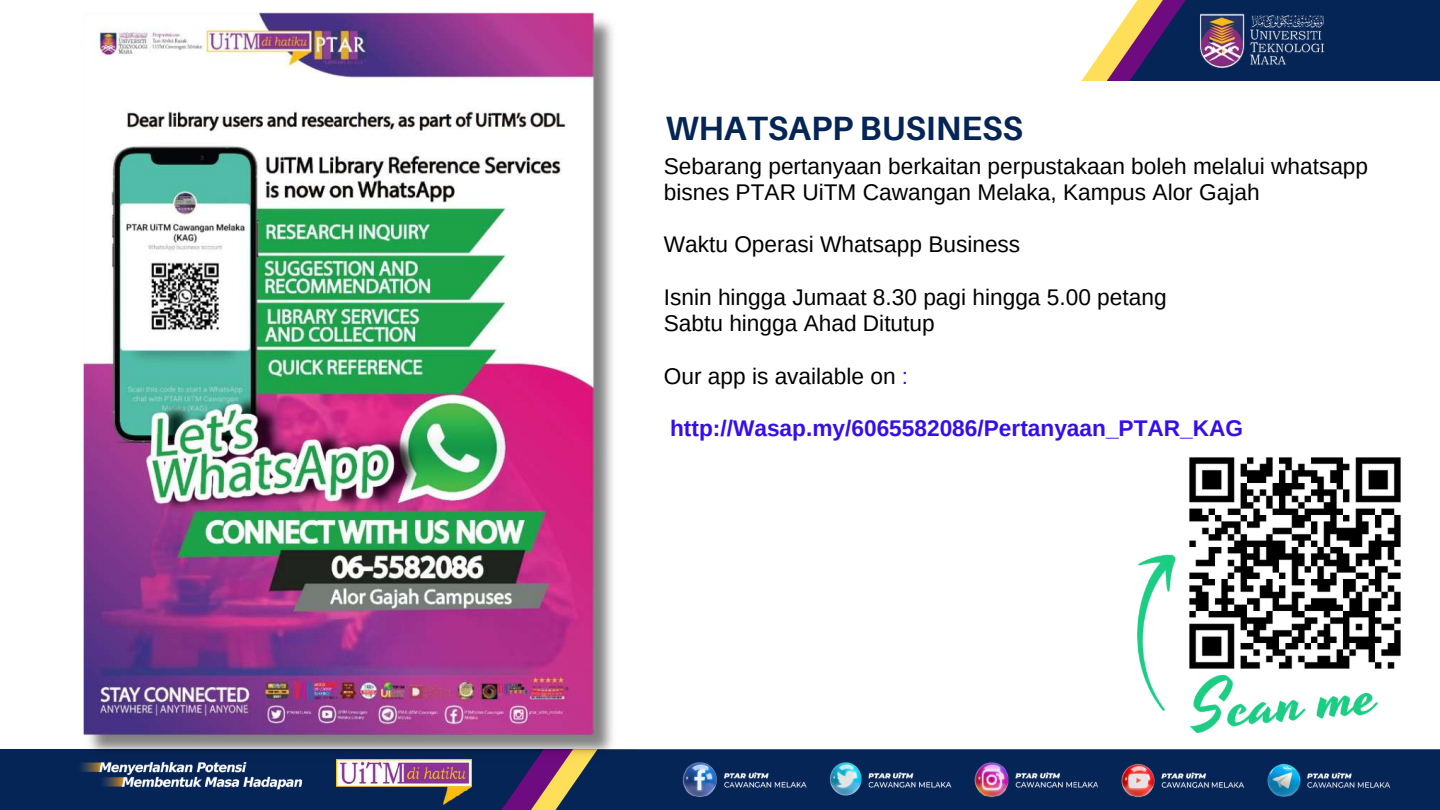
<style>
.page{position:relative;width:1440px;height:810px;background:#fff}
.page>*{position:absolute;margin:0;border:0;box-sizing:border-box;transform-origin:0 0}
.t1{font:700 33.7px "Aileron";color:#052557}
.t2{font:22.7px/26.2px "Arimo";color:#000}
.t3{font:700 22.7px "Arimo";color:#340eef}
.s1{color:#340eef}
</style>
<div class="page">
<div style="left:0;top:749px;width:573px;height:61px;background:#052557"></div>
<svg style="left:1081px;top:0;width:359px;height:81px;background:#495170"></svg>
<svg style="left:501px;top:768px;width:35px;height:42px"></svg>
<svg style="left:536px;top:749px;width:904px;height:61px;background:#2c3c59"></svg>
<img style="left:349px;top:768px;width:123px;height:37px">
<img style="left:81px;top:768px;width:268px;height:22px">
<img style="left:664px;top:732px;width:752px;height:78px">
<img style="left:1190px;top:5px;width:147px;height:70px">
<img style="left:1137px;top:554px;width:242px;height:178px">
<img style="left:1184px;top:457px;width:217px;height:217px">
<img style="left:81px;top:12px;width:539px;height:756px">
<h1 class="t1" style="left:665px;top:107px;width:359px">WHATSAPP BUSINESS</h1>
<p class="t2" style="left:664px;top:153px;width:706px">Sebarang pertanyaan berkaitan perpustakaan boleh melalui whatsapp bisnes PTAR UiTM Cawangan Melaka, Kampus Alor Gajah</p>
<p class="t2" style="left:664px;top:231px;width:358px">Waktu Operasi Whatsapp Business</p>
<p class="t2" style="left:664px;top:284px;width:504px">Isnin hingga Jumaat 8.30 pagi hingga 5.00 petang<br>Sabtu hingga Ahad Ditutup</p>
<p class="t2" style="left:664px;top:363px;width:246px">Our app is available on <span class="s1">:</span></p>
<p class="t3" style="left:670px;top:416px;width:575px">http://Wasap.my/6065582086/Pertanyaan_PTAR_KAG</p>
</div>
